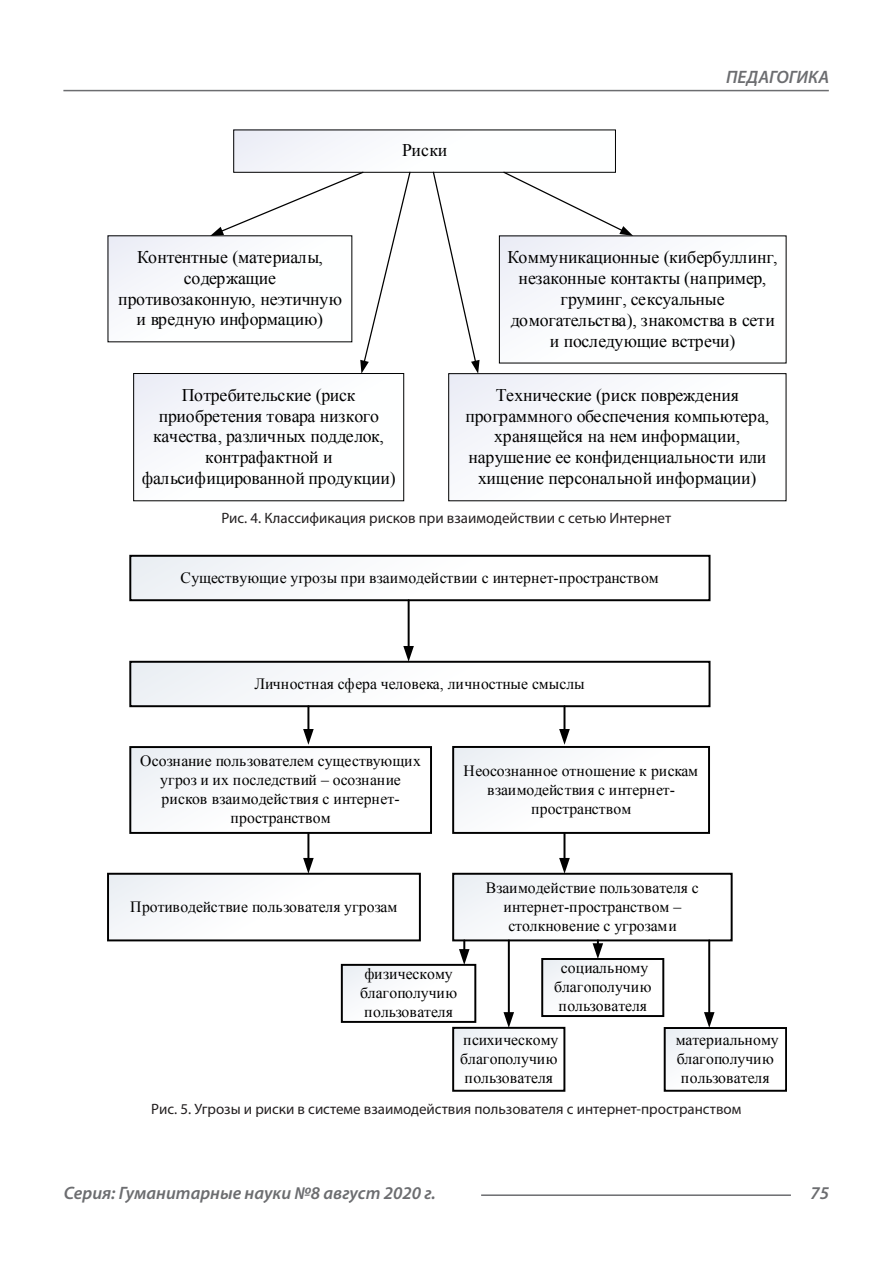
<style>
.page{position:relative;width:893px;height:1263px;background:#fff}
.page>*{position:absolute;margin:0;border:0;box-sizing:border-box;transform-origin:0 0}
.t1{font:italic 600 18px "Myriad Pro";color:#6c6d70}
.t2{font:17.7px/21px "Times New Roman";letter-spacing:-.01em;color:#000;text-align:center}
.t3{font:15.75px/18.8px "Times New Roman";color:#000;text-align:center}
.Статья_текст{font:15px "Myriad Pro";color:#231f20}
</style>
<div class="page">
<hr style="left:63px;top:90px;width:766px;height:1px;background:#6c6d70">
<hr style="left:481px;top:1194px;width:310px;height:2px;background:#6c6d70">
<div style="left:234px;top:130px;width:381px;height:42px;background:linear-gradient(to right,#f1f2f9,#fff)"></div>
<div style="left:108px;top:236px;width:244px;height:106px;background:#f7f8fb"></div>
<div style="left:448px;top:373px;width:338px;height:128px;border:1px solid #000"></div>
<div style="left:133px;top:373px;width:271px;height:128px;border:1px solid #000"></div>
<svg style="left:208px;top:171px;width:203px;height:204px"></svg>
<svg style="left:432px;top:171px;width:50px;height:204px"></svg>
<svg style="left:502px;top:171px;width:133px;height:69px"></svg>
<div style="left:130px;top:556px;width:579px;height:44px;background:linear-gradient(to right,#f0f3f7,#fff)"></div>
<div style="left:129px;top:555px;width:581px;height:46px;border:2px solid #000"></div>
<div style="left:130px;top:662px;width:579px;height:44px;background:linear-gradient(to right,#f0f3f7,#fff)"></div>
<div style="left:129px;top:661px;width:581px;height:46px;border:2px solid #000"></div>
<div style="left:453px;top:874px;width:278px;height:66px;background:linear-gradient(to right,#f2f5f8,#fff)"></div>
<div style="left:452px;top:873px;width:281px;height:68px;border:2px solid #000"></div>
<div style="left:341px;top:964px;width:135px;height:59px;border:2px solid #000"></div>
<div style="left:130px;top:747px;width:301px;height:86px;background:linear-gradient(to right,#f3f5f8,#fff)"></div>
<div style="left:129px;top:746px;width:303px;height:88px;border:2px solid #000"></div>
<div style="left:452px;top:1027px;width:113px;height:64px;border:2px solid #000"></div>
<div style="left:541px;top:958px;width:123px;height:59px;border:2px solid #000"></div>
<div style="left:664px;top:1027px;width:122px;height:64px;border:2px solid #000"></div>
<svg style="left:459px;top:940px;width:10px;height:25px"></svg>
<hr style="left:508px;top:940px;width:2px;height:73px;background:#000">
<svg style="left:503px;top:1012px;width:11px;height:16px"></svg>
<svg style="left:593px;top:940px;width:10px;height:19px"></svg>
<hr style="left:708px;top:940px;width:2px;height:73px;background:#000">
<svg style="left:704px;top:1012px;width:10px;height:16px"></svg>
<hr style="left:408px;top:600px;width:2px;height:47px;background:#000">
<svg style="left:403px;top:646px;width:11px;height:16px"></svg>
<hr style="left:307px;top:706px;width:2px;height:24px;background:#000">
<svg style="left:303px;top:729px;width:11px;height:16px"></svg>
<hr style="left:307px;top:833px;width:2px;height:26px;background:#000">
<svg style="left:303px;top:858px;width:11px;height:15px"></svg>
<div style="left:453px;top:747px;width:256px;height:86px;background:linear-gradient(to right,#f3f6f9,#fff)"></div>
<div style="left:452px;top:746px;width:258px;height:88px;border:2px solid #000"></div>
<hr style="left:563px;top:706px;width:2px;height:24px;background:#000">
<svg style="left:559px;top:729px;width:11px;height:16px"></svg>
<hr style="left:563px;top:833px;width:2px;height:26px;background:#000">
<svg style="left:559px;top:858px;width:11px;height:16px"></svg>
<div style="left:108px;top:874px;width:312px;height:66px;background:linear-gradient(to right,#f2f5f8,#fff)"></div>
<div style="left:107px;top:873px;width:314px;height:68px;border:2px solid #000"></div>
<p class="t2" style="left:118px;top:246px;width:225px">Контентные (материалы, содержащие противозаконную, неэтичную и вредную информацию)</p>
<p class="t2" style="left:402px;top:140px;width:47px">Риски</p>
<p class="t1" style="left:726px;top:66px;width:104px">ПЕДАГОГИКА</p>
<p class="t2" style="left:507px;top:246px;width:272px">Коммуникационные (кибербуллинг, незаконные контакты (например, груминг, сексуальные домогательства), знакомства в сети и последующие встречи)</p>
<p class="t2" style="left:465px;top:384px;width:305px">Технические (риск повреждения программного обеспечения компьютера, хранящейся на нем информации, нарушение ее конфиденциальности или хищение персональной информации)</p>
<p class="t2" style="left:142px;top:384px;width:255px">Потребительские (риск приобретения товара низкого качества, различных подделок, контрафактной и фальсифицированной продукции)</p>
<p class="Статья_текст" style="left:221px;top:509px;width:451px">Рис. 4. Классификация рисков при взаимодействии с сетью Интернет</p>
<p class="t3" style="left:181px;top:568px;width:480px">Существующие угрозы при взаимодействии с интернет-пространством</p>
<p class="t3" style="left:254px;top:674px;width:332px">Личностная сфера человека, личностные смыслы</p>
<p class="t3" style="left:140px;top:751px;width:282px">Осознание пользователем существующих угроз и их последствий – осознание рисков взаимодействия с интернет&shy;пространством</p>
<p class="t3" style="left:130px;top:897px;width:269px">Противодействие пользователя угрозам</p>
<p class="t3" style="left:464px;top:761px;width:236px">Неосознанное отношение к рискам взаимодействия с интернет&shy;пространством</p>
<p class="t3" style="left:486px;top:878px;width:215px">Взаимодействие пользователя с интернет-пространством – столкновение с угрозами</p>
<p class="t3" style="left:360px;top:964px;width:99px;text-align:left">физическому благополучию пользователя</p>
<p class="t3" style="left:554px;top:958px;width:99px">социальному благополучию пользователя</p>
<p class="t3" style="left:460px;top:1030px;width:100px;text-align:justify">психическому благополучию пользователя</p>
<p class="t3" style="left:676px;top:1030px;width:105px;text-align:left">материальному благополучию пользователя</p>
<p class="Статья_текст" style="left:151px;top:1099px;width:591px">Рис. 5. Угрозы и риски в системе взаимодействия пользователя с интернет-пространством</p>
<p class="t1" style="left:64px;top:1182px;width:373px">Серия: Гуманитарные науки №8 август 2020 г.</p>
<p class="t1" style="left:810px;top:1182px;width:20px">75</p>
</div>
